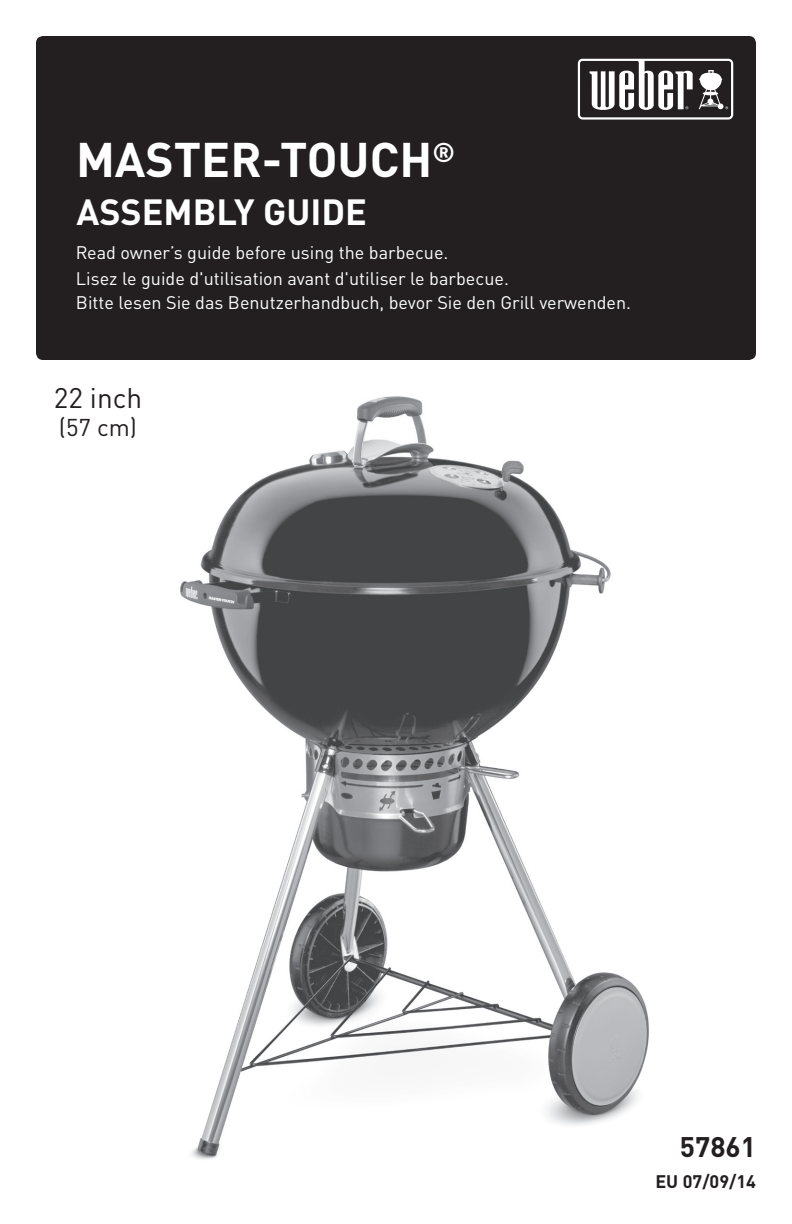
<style>
.page{position:relative;width:792px;height:1224px;background:#fff}
.page>*{position:absolute;margin:0;border:0;box-sizing:border-box;transform-origin:0 0}
.t1{font:700 48px "DIN Pro";color:#fff}
.t2{font:700 36px "DIN Pro";color:#fff}
.t3{font:28px "DIN Pro";color:#231f20}
.t4{font:700 28px "DIN Pro";color:#231f20}
.t5{font:24px "DIN Pro";color:#231f20}
.t6{font:18px/26px "DIN Pro";color:#fff}
.t7{font:700 18px "DIN Pro";color:#231f20}
</style>
<div class="page">
<div style="left:36px;top:36px;width:720px;height:324px;background:#231f20;border-radius:7px"></div>
<svg style="left:575px;top:56px;width:161px;height:66px"></svg>
<svg style="left:578px;top:59px;width:155px;height:61px"></svg>
<img style="left:180px;top:396px;width:469px;height:764px">
<h1 class="t1" style="left:76px;top:119px;width:380px">MASTER-TOUCH<sup>®</sup></h1>
<h2 class="t2" style="left:76px;top:182px;width:292px">ASSEMBLY GUIDE</h2>
<p class="t6" style="left:76px;top:237px;width:434px">Read owner’s guide before using the barbecue.<br>Lisez le guide d'utilisation avant d'utiliser le barbecue.</p>
<p class="t6" style="left:76px;top:288px;width:557px">Bitte lesen Sie das Benutzerhandbuch, bevor Sie den Grill verwenden.</p>
<h3 class="t3" style="left:54px;top:375px;width:90px">22 inch</h3>
<h3 class="t5" style="left:59px;top:408px;width:80px">(57 cm)</h3>
<h3 class="t4" style="left:680px;top:1124px;width:78px">57861</h3>
<p class="t7" style="left:655px;top:1166px;width:102px">EU 07/09/14</p>
</div>
